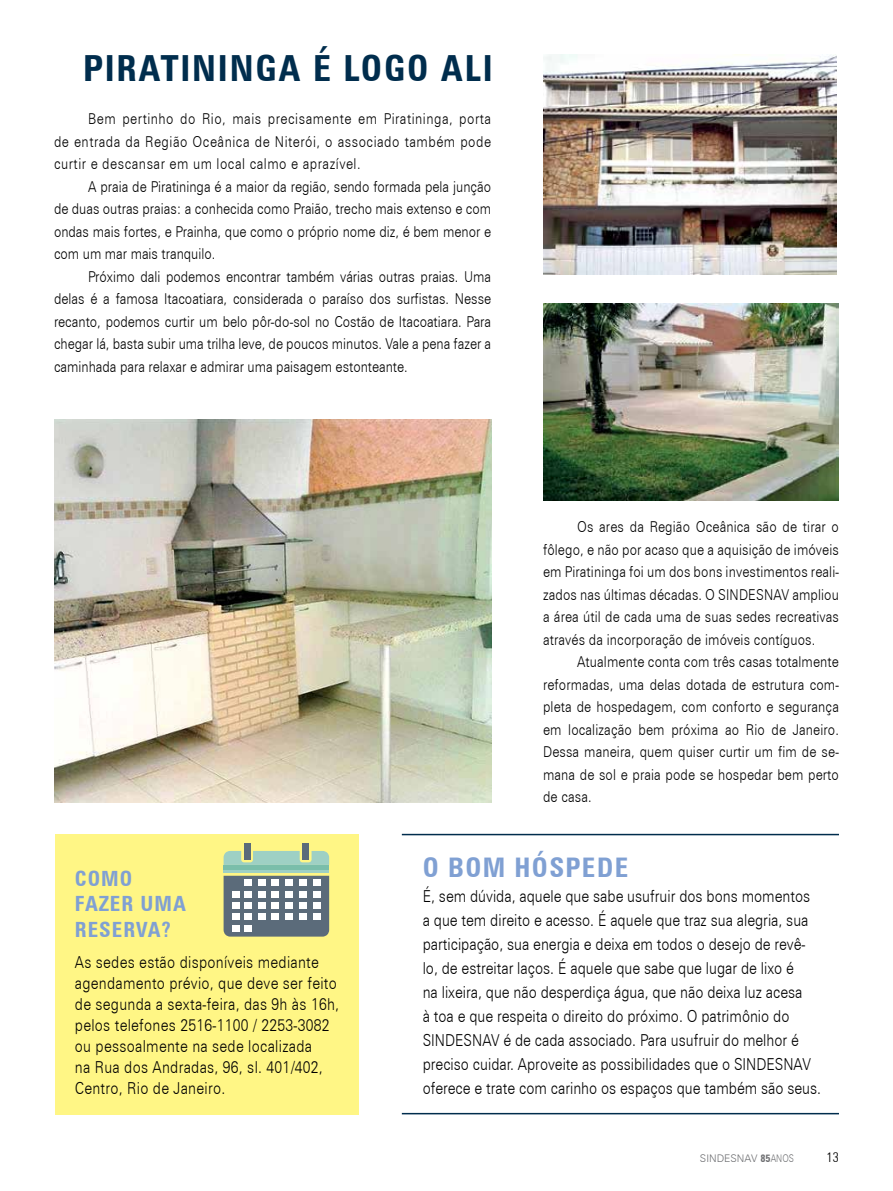
<style>
.page{position:relative;width:893px;height:1191px;background:#fff}
.page>*{position:absolute;margin:0;border:0;box-sizing:border-box;transform-origin:0 0}
.t1{font:700 condensed 36px "Zurich BT";letter-spacing:.05em;color:#002d4d}
.t2{font:700 condensed 27px "Zurich BT";color:#80a0d3}
.t3{font:700 condensed 21px/25.2px "Zurich BT";letter-spacing:.05em;color:#80a0d3}
.t4{font:300 16.5px/24px "Zurich BT";color:#000;scale:.85 1}
.t5{font:300 16.5px/21px "Zurich BT";letter-spacing:.02em;color:#000;scale:.85 1}
.t6{font:300 15px/22.5px "Zurich BT";letter-spacing:.01em;color:#000;text-align:justify;scale:.85 1}
.t7{font:300 condensed 13.5px "Zurich BT";color:#000}
.t8{font:300 10.5px "Zurich BT";color:#6d6e71}
.s1{font-weight:700;font-stretch:condensed}
</style>
<div class="page">
<div style="left:55px;top:834px;width:303px;height:280px;background:#fff685"></div>
<img style="left:543px;top:54px;width:293px;height:220px">
<img style="left:54px;top:419px;width:437px;height:383px">
<img style="left:543px;top:304px;width:296px;height:197px">
<svg style="left:224px;top:869px;width:105px;height:4px"></svg>
<hr style="left:224px;top:865px;width:105px;height:4px;background:#7abeaa">
<div style="left:244px;top:843px;width:6px;height:16px;background:#5b6b7a"></div>
<div style="left:302px;top:843px;width:7px;height:16px;background:#5b6b7a"></div>
<svg style="left:224px;top:851px;width:105px;height:14px"></svg>
<svg style="left:224px;top:875px;width:105px;height:61px;background:#657480"></svg>
<div style="left:244px;top:878px;width:8px;height:7px;background:#fff"></div>
<div style="left:244px;top:890px;width:8px;height:7px;background:#fff"></div>
<div style="left:244px;top:902px;width:8px;height:7px;background:#fff"></div>
<div style="left:244px;top:913px;width:8px;height:7px;background:#fff"></div>
<div style="left:244px;top:925px;width:8px;height:7px;background:#fff"></div>
<div style="left:232px;top:890px;width:7px;height:7px;background:#fff"></div>
<div style="left:232px;top:902px;width:7px;height:7px;background:#fff"></div>
<div style="left:232px;top:913px;width:7px;height:7px;background:#fff"></div>
<div style="left:232px;top:925px;width:7px;height:7px;background:#fff"></div>
<div style="left:258px;top:878px;width:7px;height:7px;background:#fff"></div>
<div style="left:258px;top:890px;width:7px;height:7px;background:#fff"></div>
<div style="left:258px;top:902px;width:7px;height:7px;background:#fff"></div>
<div style="left:258px;top:913px;width:7px;height:7px;background:#fff"></div>
<div style="left:272px;top:878px;width:7px;height:7px;background:#fff"></div>
<div style="left:272px;top:890px;width:7px;height:7px;background:#fff"></div>
<div style="left:272px;top:902px;width:7px;height:7px;background:#fff"></div>
<div style="left:272px;top:913px;width:7px;height:7px;background:#fff"></div>
<div style="left:286px;top:878px;width:7px;height:7px;background:#fff"></div>
<div style="left:286px;top:890px;width:7px;height:7px;background:#fff"></div>
<div style="left:286px;top:902px;width:7px;height:7px;background:#fff"></div>
<div style="left:286px;top:913px;width:7px;height:7px;background:#fff"></div>
<div style="left:299px;top:878px;width:8px;height:7px;background:#fff"></div>
<div style="left:299px;top:890px;width:8px;height:7px;background:#fff"></div>
<div style="left:299px;top:902px;width:8px;height:7px;background:#fff"></div>
<div style="left:299px;top:913px;width:8px;height:7px;background:#fff"></div>
<div style="left:313px;top:878px;width:7px;height:7px;background:#fff"></div>
<div style="left:313px;top:890px;width:7px;height:7px;background:#fff"></div>
<div style="left:313px;top:902px;width:7px;height:7px;background:#fff"></div>
<div style="left:313px;top:913px;width:7px;height:7px;background:#fff"></div>
<hr style="left:402px;top:834px;width:437px;height:1px;background:#002d4d">
<hr style="left:402px;top:1112px;width:437px;height:2px;background:#002d4d">
<h1 class="t1" style="left:83px;top:47px;width:411px">PIRATININGA É LOGO ALI</h1>
<p class="t6" style="left:54px;top:108px;width:516px;text-indent:34px">Bem pertinho do Rio, mais precisamente em Piratininga, porta de entrada da Região Oceânica de Niterói, o associado também pode curtir e descansar em um local calmo e aprazível.</p>
<p class="t6" style="left:54px;top:175px;width:516px;text-indent:34px">A praia de Piratininga é a maior da região, sendo formada pela junção de duas outras praias: a conhecida como Praião, trecho mais extenso e com ondas mais fortes, e Prainha, que como o próprio nome diz, é bem menor e com um mar mais tranquilo.</p>
<p class="t6" style="left:54px;top:265px;width:516px;text-indent:34px">Próximo dali podemos encontrar também várias outras praias. Uma delas é a famosa Itacoatiara, considerada o paraíso dos surfistas. Nesse recanto, podemos curtir um belo pôr-do-sol no Costão de Itacoatiara. Para chegar lá, basta subir uma trilha leve, de poucos minutos. Vale a pena fazer a caminhada para relaxar e admirar uma paisagem estonteante.</p>
<p class="t6" style="left:543px;top:515px;width:350px;text-indent:34px">Os ares da Região Oceânica são de tirar o fôlego, e não por acaso que a aquisição de imóveis em Piratininga foi um dos bons investimentos reali&shy;zados nas últimas décadas. O SINDESNAV ampliou a área útil de cada uma de suas sedes recreativas através da incorporação de imóveis contíguos.</p>
<p class="t6" style="left:543px;top:650px;width:350px;text-indent:34px">Atualmente conta com três casas totalmente reformadas, uma delas dotada de estrutura com&shy;pleta de hospedagem, com conforto e segurança em localização bem próxima ao Rio de Janeiro.<br>Dessa maneira, quem quiser curtir um fim de se&shy;mana de sol e praia pode se hospedar bem perto de casa.</p>
<h3 class="t3" style="left:75px;top:866px;width:113px">COMO<br>FAZER UMA<br>RESERVA?</h3>
<p class="t5" style="left:75px;top:951px;width:312px">As sedes estão disponíveis mediante agendamento prévio, que deve ser feito de segunda a sexta-feira, das 9h às 16h, pelos telefones 2516-1100 / 2253-3082 ou pessoalmente na sede localizada<br>na Rua dos Andradas, 96, sl. 401/402, Centro, Rio de Janeiro.</p>
<h2 class="t2" style="left:423px;top:851px;width:204px">OBOM HÓSPEDE</h2>
<p class="t4" style="left:423px;top:884px;width:470px">É, sem dúvida, aquele que sabe usufruir dos bons momentos a que tem direito e acesso. É aquele que traz sua alegria, sua participação, sua energia e deixa em todos o desejo de revê&shy;lo, de estreitar laços. É aquele que sabe que lugar de lixo é<br>na lixeira, que não desperdiça água, que não deixa luz acesa<br>à toa e que respeita o direito do próximo. O patrimônio do SINDESNAV é de cada associado. Para usufruir do melhor é preciso cuidar. Aproveite as possibilidades que o SINDESNAV oferece e trate com carinho os espaços que também são seus.</p>
<p class="t8" style="left:700px;top:1152px;width:95px">SINDESNAV <span class="s1">85</span>ANOS</p>
<p class="t7" style="left:827px;top:1149px;width:14px">13</p>
</div>
